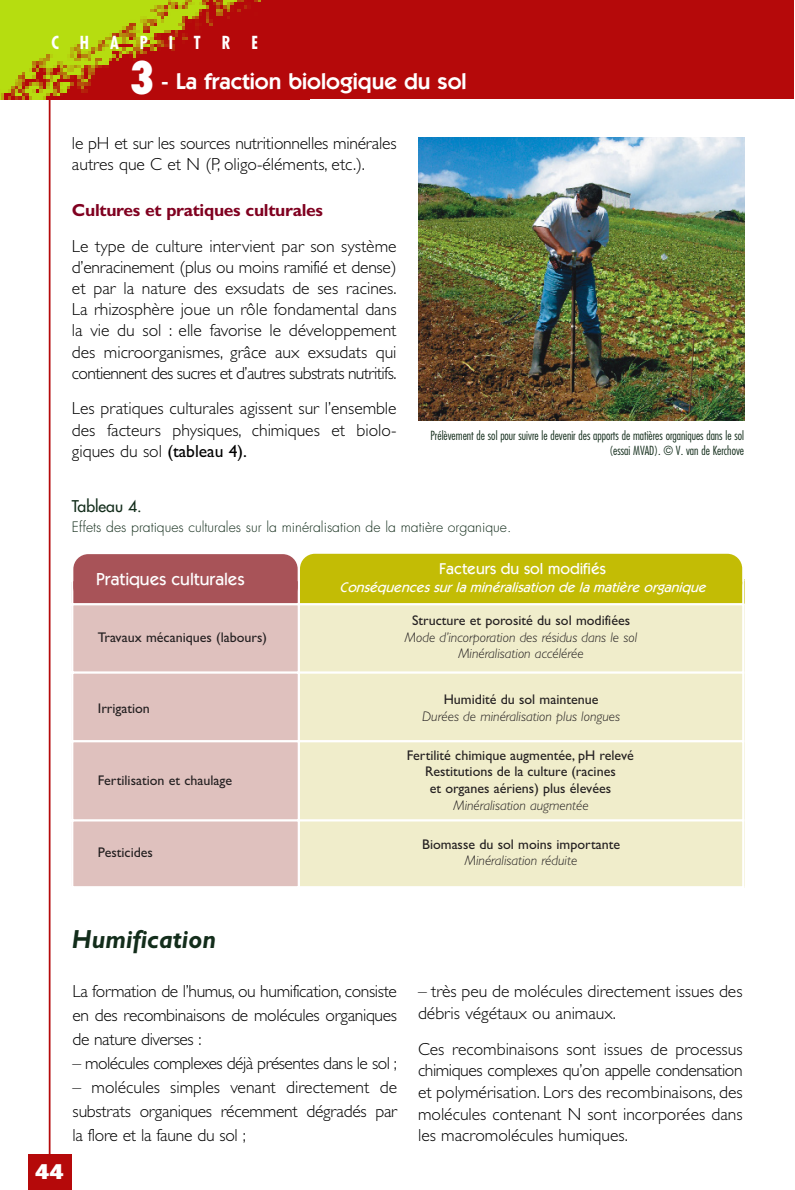
<style>
.page{position:relative;width:795px;height:1190px;background:#fff}
.page>*{position:absolute;margin:0;border:0;box-sizing:border-box;transform-origin:0 0}
.t1{font:800 condensed 43.75px "Futura";color:#fff;scale:.95 1}
.t2{font:italic 700 26.25px "Gill Sans";color:#132d1b;scale:.95 1}
.t3{font:600 22.75px "Itc Kabel";color:#fff}
.t4{font:800 21px "Cosmos";color:#fff}
.t5{font:300 17.5px/21px "Gill Sans";letter-spacing:-.015em;color:#000;text-align:justify}
.t6{font:700 17.5px "Gill Sans";letter-spacing:-.015em;color:#800120}
.t7{font:500 17.5px "Itc Kabel";color:#fff}
.t8{font:700 condensed 17.5px "Futura";letter-spacing:1.26em;color:#fff;scale:.95 1}
.t9{font:500 15.75px "Itc Kabel";color:#fff}
.t10{font:15.75px "Futura";color:#132d1b}
.t11{font:14px/16.8px "Gill Sans";color:#231f20;text-align:center}
.t12{font:italic 300 14px/16.8px "Gill Sans";color:#231f20;text-align:center}
.t13{font:300 14px "Futura";color:#132d1b}
.t14{font:italic 500 14px "Itc Kabel";color:#fff}
.t15{font:300 condensed 12.25px/14.7px "Futura";color:#132d1b;text-align:right}
.s1{font-weight:400}
</style>
<div class="page">
<hr style="left:49px;top:65px;width:1px;height:1125px;background:#b5090a">
<div style="left:28px;top:1155px;width:43px;height:35px;background:#b5090a"></div>
<div style="left:0;top:0;width:793px;height:99px;background:#b5090a"></div>
<img style="left:0;top:0;width:261px;height:99px">
<img style="left:418px;top:138px;width:326px;height:283px">
<div style="left:71px;top:579px;width:228px;height:25px;background:#a85358"></div>
<div style="left:299px;top:579px;width:445px;height:25px;background:#c3bc05"></div>
<div style="left:71px;top:604px;width:228px;height:69px;background:#dfc1be"></div>
<div style="left:299px;top:604px;width:445px;height:69px;background:#f0edcb"></div>
<div style="left:71px;top:673px;width:228px;height:68px;background:#dfc1be"></div>
<div style="left:299px;top:673px;width:445px;height:68px;background:#f0edcb"></div>
<div style="left:71px;top:741px;width:228px;height:79px;background:#dfc1be"></div>
<div style="left:299px;top:741px;width:445px;height:79px;background:#f0edcb"></div>
<div style="left:71px;top:820px;width:228px;height:68px;background:#dfc1be"></div>
<div style="left:299px;top:820px;width:445px;height:68px;background:#f0edcb"></div>
<hr style="left:71px;top:579px;width:2px;height:309px;background:#fff">
<hr style="left:298px;top:579px;width:2px;height:309px;background:#fff">
<hr style="left:742px;top:579px;width:2px;height:309px;background:#fff">
<hr style="left:71px;top:579px;width:673px;height:2px;background:#fff">
<hr style="left:71px;top:603px;width:673px;height:2px;background:#fff">
<hr style="left:71px;top:671px;width:673px;height:3px;background:#fff">
<hr style="left:71px;top:740px;width:673px;height:2px;background:#fff">
<hr style="left:71px;top:819px;width:673px;height:3px;background:#fff">
<hr style="left:71px;top:886px;width:673px;height:2px;background:#fff">
<div style="left:300px;top:554px;width:442px;height:43px;background:#c3bc05;border-radius:15px"></div>
<div style="left:73px;top:554px;width:224px;height:48px;background:#a85358;border-radius:15px"></div>
<p class="t8" style="left:51px;top:35px;width:219px">CHAPITRE</p>
<h1 class="t1" style="left:130px;top:59px;width:28px">3</h1>
<h3 class="t3" style="left:161px;top:73px;width:307px">- La fraction biologique du sol</h3>
<p class="t5" style="left:72px;top:135px;width:326px">le pH et sur les sources nutritionnelles minérales autres que C et N (P, oligo-éléments, etc.).</p>
<p class="t6" style="left:72px;top:204px;width:252px">Cultures et pratiques culturales</p>
<p class="t5" style="left:72px;top:238px;width:326px">Le type de culture intervient par son système d’enracinement (plus ou moins ramifié et dense) et par la nature des exsudats de ses racines.<br>La rhizosphère joue un rôle fondamental dans la vie du sol : elle favorise le développement des microorganismes, grâce aux exsudats qui contiennent des sucres et d’autres substrats nutritifs.</p>
<p class="t5" style="left:72px;top:400px;width:326px">Les pratiques culturales agissent sur l’ensemble des facteurs physiques, chimiques et biolo&shy;giques du sol <span class="s1">(tableau 4).</span></p>
<p class="t15" style="left:430px;top:429px;width:315px">Prélèvement de sol pour suivre le devenir des apports de matières organiques dans le sol (essai MVAD). © V. van de Kerchove</p>
<p class="t10" style="left:72px;top:499px;width:71px">Tableau 4.</p>
<p class="t13" style="left:72px;top:520px;width:441px">Effets des pratiques culturales sur la minéralisation de la matière organique.</p>
<p class="t7" style="left:96px;top:572px;width:150px">Pratiques culturales</p>
<p class="t11" style="left:98px;top:630px;width:170px">Travaux mécaniques (labours)</p>
<p class="t11" style="left:98px;top:701px;width:53px">Irrigation</p>
<p class="t11" style="left:98px;top:773px;width:136px">Fertilisation et chaulage</p>
<p class="t11" style="left:98px;top:845px;width:57px">Pesticides</p>
<h2 class="t2" style="left:72px;top:930px;width:153px">Humification</h2>
<p class="t9" style="left:439px;top:563px;width:168px">Facteurs du sol modifiés</p>
<p class="t14" style="left:339px;top:582px;width:371px">Conséquences sur la minéralisation de la matière organique</p>
<p class="t11" style="left:412px;top:613px;width:220px">Structure et porosité du sol modifiées</p>
<p class="t12" style="left:405px;top:630px;width:234px">Mode d’incorporation des résidus dans le sol<br>Minéralisation accélérée</p>
<p class="t11" style="left:443px;top:693px;width:156px">Humidité du sol maintenue</p>
<p class="t12" style="left:422px;top:710px;width:199px">Durées de minéralisation plus longues</p>
<p class="t11" style="left:407px;top:748px;width:229px">Fertilité chimique augmentée, pH relevé<br>Restitutions de la culture (racines<br>et organes aériens) plus élevées</p>
<p class="t12" style="left:453px;top:798px;width:137px">Minéralisation augmentée</p>
<p class="t11" style="left:422px;top:837px;width:199px">Biomasse du sol moins importante</p>
<p class="t12" style="left:465px;top:854px;width:114px">Minéralisation réduite</p>
<p class="t4" style="left:35px;top:1164px;width:30px">44</p>
<p class="t5" style="left:72px;top:981px;width:326px;line-height:24px">La formation de l’humus, ou humification, consiste en des recombinaisons de molécules organiques de nature diverses :</p>
<p class="t5" style="left:72px;top:1055px;width:326px">– molécules complexes déjà présentes dans le sol ;</p>
<p class="t5" style="left:72px;top:1077px;width:326px;line-height:24px">– molécules simples venant directement de substrats organiques récemment dégradés par la flore et la faune du sol ;</p>
<p class="t5" style="left:418px;top:982px;width:326px;line-height:21.5px">– très peu de molécules directement issues des débris végétaux ou animaux.</p>
<p class="t5" style="left:418px;top:1040px;width:326px;line-height:21.5px">Ces recombinaisons sont issues de processus chimiques complexes qu’on appelle condensation et polymérisation. Lors des recombinaisons, des molécules contenant N sont incorporées dans les macromolécules humiques.</p>
</div>
